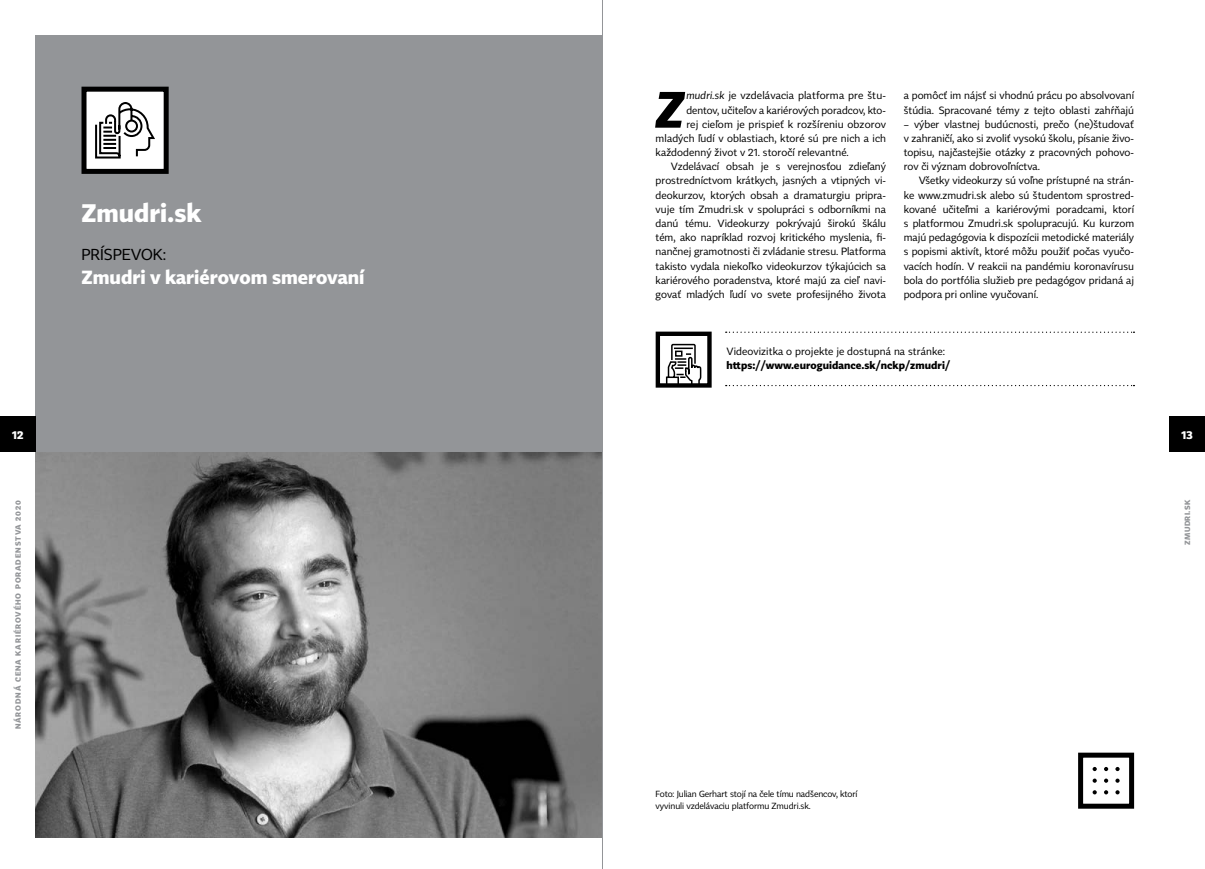
<style>
.page{position:relative;width:1205px;height:869px;background:#fff}
.page>*{position:absolute;margin:0;border:0;box-sizing:border-box;transform-origin:0 0}
.t1{font:italic 700 50.25px "Tabac Sans";color:#000}
.t2{font:700 25px "Tabac Sans";color:#fff}
.t3{font:700 18.75px "Tabac Sans";color:#fff}
.t4{font:15.62px "Tabac Sans";color:#000}
.t5{font:700 11.25px "Tabac Sans";color:#fff}
.t6{font:10.38px/14.1px "Tabac Sans";color:#000;text-align:justify}
.t7{font:700 10.38px "Tabac Sans";letter-spacing:.005em;color:#000}
.t8{font:8.75px/11.2px "Tabac Sans";letter-spacing:-.01em;color:#000}
.t9{font:700 7.5px "Tabac Sans";letter-spacing:.12em;color:#939598}
.s1{font-style:italic}
</style>
<div class="page">
<img style="left:35px;top:452px;width:567px;height:384px">
<div style="left:35px;top:35px;width:567px;height:417px;background:#939598"></div>
<div style="left:1078px;top:752px;width:56px;height:56px;border:5px solid #000"></div>
<svg style="left:1092px;top:790px;width:5px;height:4px"></svg>
<svg style="left:1104px;top:790px;width:4px;height:4px"></svg>
<svg style="left:1115px;top:790px;width:4px;height:4px"></svg>
<svg style="left:1092px;top:778px;width:5px;height:4px"></svg>
<svg style="left:1104px;top:778px;width:4px;height:4px"></svg>
<svg style="left:1115px;top:778px;width:4px;height:4px"></svg>
<svg style="left:1092px;top:767px;width:5px;height:3px"></svg>
<svg style="left:1104px;top:767px;width:4px;height:3px"></svg>
<svg style="left:726px;top:331px;width:408px;height:2px"></svg>
<svg style="left:726px;top:385px;width:408px;height:1px"></svg>
<div style="left:656px;top:331px;width:55px;height:56px;border:4px solid #000"></div>
<svg style="left:665px;top:343px;width:37px;height:43px"></svg>
<div style="left:84px;top:89px;width:82px;height:82px;background:#fff"></div>
<div style="left:81px;top:87px;width:88px;height:87px;border:5px solid #000"></div>
<svg style="left:95px;top:102px;width:60px;height:57px"></svg>
<div style="left:1169px;top:416px;width:36px;height:36px;background:#000"></div>
<div style="left:0;top:416px;width:35px;height:36px;background:#000"></div>
<hr style="left:602px;top:0;width:1px;height:868px;background:#939598">
<h2 class="t2" style="left:81px;top:197px;width:121px">Zmudri.sk</h2>
<h3 class="t4" style="left:81px;top:244px;width:34px">pr íspevok</h3>
<h3 class="t4" style="left:163px;top:244px;width:5px">:</h3>
<h3 class="t3" style="left:81px;top:265px;width:284px">Zmudri v kariérovom smerovaní</h3>
<h1 class="t1" style="left:656px;top:78px;width:30px">Z</h1>
<p class="t6" style="left:686px;top:89px;width:201px"><span class="s1">mudri.sk</span> je vzdelávacia platforma pre štu-</p>
<p class="t6" style="left:686px;top:103px;width:201px">dentov, učiteľov a kariérových poradcov, kto-</p>
<p class="t6" style="left:686px;top:117px;width:201px">rej cieľom je prispieť k rozšíreniu obzorov</p>
<p class="t6" style="left:656px;top:131px;width:232px">mladých ľudí v oblastiach, ktoré sú pre nich a ich</p>
<p class="t6" style="left:656px;top:145px;width:194px">každodenný život v 21. storočí relevantné.</p>
<p class="t6" style="left:671px;top:159px;width:217px">Vzdelávací obsah je s verejnosťou zdieľaný</p>
<p class="t6" style="left:656px;top:174px;width:232px">prostredníctvom krátkych, jasných a vtipných vi-</p>
<p class="t6" style="left:656px;top:188px;width:232px">deokurzov, ktorých obsah a dramaturgiu pripra-</p>
<p class="t6" style="left:656px;top:202px;width:232px">vuje tím Zmudri.sk v spolupráci s odborníkmi na</p>
<p class="t6" style="left:656px;top:216px;width:232px">danú tému. Videokurzy pokrývajú širokú škálu</p>
<p class="t6" style="left:656px;top:230px;width:232px">tém, ako napríklad rozvoj kritického myslenia, fi-</p>
<p class="t6" style="left:656px;top:244px;width:232px">nančnej gramotnosti či zvládanie stresu. Platforma</p>
<p class="t6" style="left:656px;top:259px;width:232px">takisto vydala niekoľko videokurzov týkajúcich sa</p>
<p class="t6" style="left:656px;top:273px;width:232px">kariérového poradenstva, ktoré majú za cieľ navi-</p>
<p class="t6" style="left:656px;top:287px;width:232px">govať mladých ľudí vo svete profesijného života</p>
<p class="t6" style="left:904px;top:89px;width:232px">a pomôcť im nájsť si vhodnú prácu po absolvovaní štúdia. Spracované témy z tejto oblasti zahŕňajú</p>
<p class="t6" style="left:904px;top:117px;width:232px">– výber vlastnej budúcnosti, prečo (ne)študovať v zahraničí, ako si zvoliť vysokú školu, písanie živo&shy;topisu, najčastejšie otázky z pracovných pohovo&shy;rov či význam dobrovoľníctva.</p>
<p class="t6" style="left:904px;top:174px;width:232px;text-indent:15px">Všetky videokurzy sú voľne prístupné na strán&shy;ke www.zmudri.sk alebo sú študentom sprostred&shy;kované učiteľmi a kariérovými poradcami, ktorí s platformou Zmudri.sk spolupracujú. Ku kurzom majú pedagógovia k dispozícii metodické materiály s popismi aktivít, ktoré môžu použiť počas vyučo&shy;vacích hodín. V reakcii na pandémiu koronavírusu bola do portfólia služieb pre pedagógov pridaná aj podpora pri online vyučovaní.</p>
<p class="t6" style="left:726px;top:344px;width:220px">Videovizitka o projekte je dostupná na stránke:</p>
<p class="t7" style="left:726px;top:358px;width:225px">https://www.euroguidance.sk/nckp/zmudri/</p>
<p class="t5" style="left:12px;top:427px;width:13px">12</p>
<p class="t5" style="left:1181px;top:427px;width:13px">13</p>
<p class="t9" style="left:13px;top:729px;width:231px;rotate:-90deg">Národná cena kariérového poradenstva 2020</p>
<p class="t8" style="left:656px;top:788px;width:203px">Foto: Julian Gerhart stojí na čele tímu nadšencov, ktorí vyvinuli vzdelávaciu platformu Zmudri.sk.</p>
<p class="t9" style="left:1183px;top:544px;width:46px;rotate:-90deg">Zmudri.sk</p>
</div>
